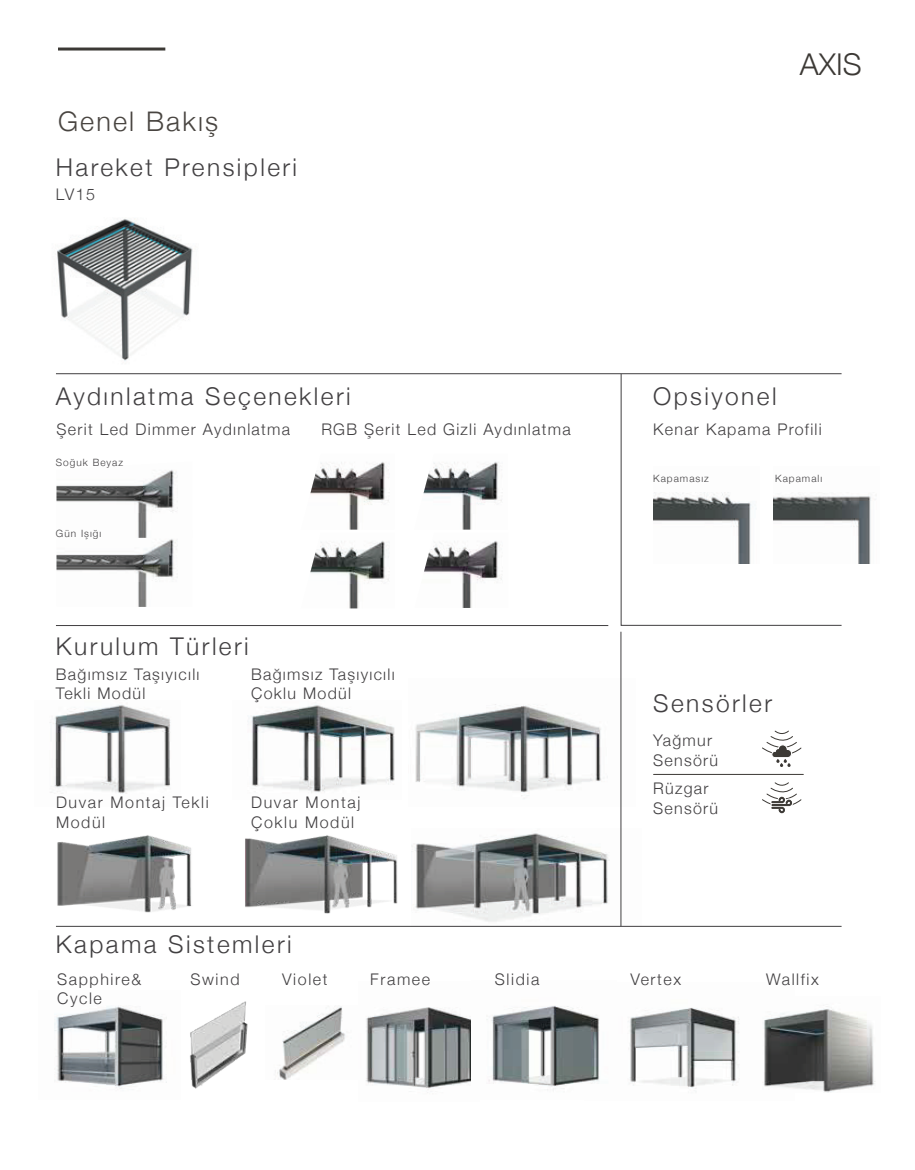
<style>
.page{position:relative;width:915px;height:1170px;background:#fff}
.page>*{position:absolute;margin:0;border:0;box-sizing:border-box;transform-origin:0 0}
.t1{font:300 30px "Helvetica Neue";color:#3c3935}
.t2{font:300 27px "Helvetica Neue";letter-spacing:.08em;color:#494541}
.t3{font:300 24.45px "Helvetica Neue";letter-spacing:.1em;color:#413f41}
.t4{font:300 16.05px/19.2px "Helvetica Neue";letter-spacing:.08em;color:#413f41}
.t5{font:300 16.05px/19.2px "Helvetica Neue";letter-spacing:.1em;color:#413f41}
.t6{font:300 10.05px "Helvetica Neue";letter-spacing:.1em;color:#413f41}
</style>
<div class="page">
<img style="left:366px;top:1007px;width:105px;height:86px">
<img style="left:54px;top:1006px;width:113px;height:83px">
<img style="left:630px;top:1007px;width:110px;height:85px">
<img style="left:190px;top:1001px;width:58px;height:88px">
<img style="left:487px;top:1006px;width:113px;height:84px">
<img style="left:275px;top:1006px;width:71px;height:73px">
<img style="left:415px;top:678px;width:207px;height:128px">
<img style="left:248px;top:705px;width:147px;height:88px">
<img style="left:50px;top:705px;width:121px;height:89px">
<img style="left:57px;top:219px;width:136px;height:142px">
<img style="left:231px;top:835px;width:180px;height:91px">
<img style="left:57px;top:835px;width:135px;height:78px">
<img style="left:411px;top:828px;width:230px;height:98px">
<img style="left:56px;top:539px;width:122px;height:68px">
<img style="left:56px;top:470px;width:120px;height:68px">
<img style="left:310px;top:462px;width:79px;height:67px">
<img style="left:310px;top:541px;width:79px;height:67px">
<img style="left:424px;top:541px;width:78px;height:67px">
<img style="left:423px;top:462px;width:79px;height:67px">
<hr style="left:56px;top:373px;width:785px;height:1px;background:#413f41">
<hr style="left:56px;top:926px;width:785px;height:1px;background:#413f41">
<svg style="left:620px;top:373px;width:221px;height:252px"></svg>
<img style="left:772px;top:466px;width:99px;height:97px">
<img style="left:653px;top:466px;width:106px;height:97px">
<hr style="left:56px;top:625px;width:552px;height:1px;background:#413f41">
<hr style="left:620px;top:631px;width:1px;height:295px;background:#413f41">
<svg style="left:761px;top:730px;width:40px;height:84px"></svg>
<hr style="left:653px;top:774px;width:150px;height:1px;background:#3c3935">
<img style="left:763px;top:1006px;width:113px;height:86px">
<hr style="left:58px;top:47px;width:107px;height:3px;background:#3c3935">
<h2 class="t2" style="left:58px;top:99px;width:162px">Genel Bakış</h2>
<h3 class="t3" style="left:56px;top:147px;width:243px">Hareket Prensipleri</h3>
<p class="t4" style="left:56px;top:184px;width:41px">LV15</p>
<h3 class="t3" style="left:56px;top:376px;width:296px">Aydınlatma Seçenekleri</h3>
<p class="t4" style="left:56px;top:418px;width:235px">Şerit Led Dimmer Aydınlatma</p>
<p class="t6" style="left:56px;top:454px;width:69px">Soğuk Beyaz</p>
<p class="t6" style="left:56px;top:525px;width:47px">Gün Işığı</p>
<p class="t4" style="left:321px;top:418px;width:251px">RGB Şerit Led Gizli Aydınlatma</p>
<h3 class="t3" style="left:56px;top:627px;width:194px">Kurulum Türleri</h3>
<p class="t4" style="left:56px;top:663px;width:145px">Bağımsız Taşıyıcılı<br>Tekli Modül</p>
<p class="t4" style="left:251px;top:663px;width:145px">Bağımsız Taşıyıcılı<br>Çoklu Modül</p>
<p class="t5" style="left:56px;top:791px;width:154px">Duvar Montaj Tekli<br>Modül</p>
<p class="t5" style="left:251px;top:791px;width:111px">Duvar Montaj<br>Çoklu Modül</p>
<h3 class="t3" style="left:56px;top:924px;width:237px">Kapama Sistemleri</h3>
<h1 class="t1" style="left:799px;top:40px;width:63px">AXIS</h1>
<h3 class="t3" style="left:653px;top:376px;width:125px">Opsiyonel</h3>
<p class="t4" style="left:653px;top:418px;width:170px">Kenar Kapama Profili</p>
<p class="t6" style="left:653px;top:470px;width:57px">Kapamasız</p>
<p class="t6" style="left:775px;top:470px;width:49px">Kapamalı</p>
<h3 class="t3" style="left:653px;top:683px;width:120px">Sensörler</h3>
<p class="t4" style="left:653px;top:729px;width:66px">Yağmur<br>Sensörü</p>
<p class="t4" style="left:653px;top:778px;width:66px">Rüzgar<br>Sensörü</p>
<p class="t5" style="left:57px;top:968px;width:86px">Sapphire&amp;<br>Cycle</p>
<p class="t4" style="left:370px;top:968px;width:61px">Framee</p>
<p class="t5" style="left:766px;top:968px;width:54px">Wallfix</p>
<p class="t4" style="left:190px;top:968px;width:51px">Swind</p>
<p class="t4" style="left:282px;top:968px;width:47px">Violet</p>
<p class="t4" style="left:494px;top:968px;width:46px">Slidia</p>
<p class="t4" style="left:630px;top:968px;width:52px">Vertex</p>
</div>
